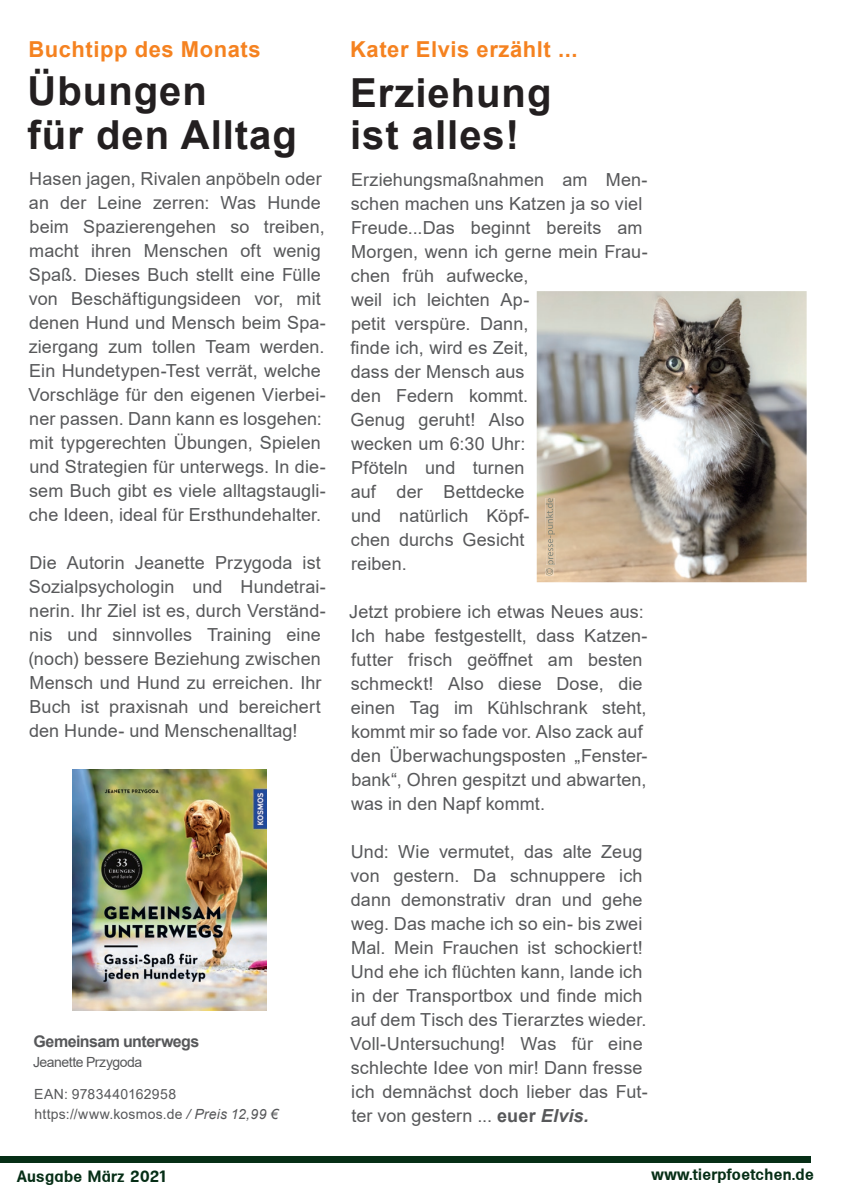
<style>
.page{position:relative;width:842px;height:1191px;background:#fff}
.page>*{position:absolute;margin:0;border:0;box-sizing:border-box;transform-origin:0 0}
.t1{font:700 40px/44px "Arial";letter-spacing:.025em;color:#231f20}
.t2{font:700 22px "Arial";letter-spacing:.025em;color:#f58220}
.t3{font:18px/24px "Arial";letter-spacing:.005em;color:#57585a}
.t4{font:700 16px "Adam Becker";letter-spacing:.025em;color:#062e16}
.t5{font:700 16px "Arial";letter-spacing:-.03em;color:#57585a}
.t6{font:14px/20px "Arial";letter-spacing:.01em;color:#57585a}
.t7{font:14px "Arial";letter-spacing:-.035em;color:#57585a}
.s1{font-style:italic}
.s2{font-weight:700}
.s3{font-weight:700;font-style:italic}
</style>
<div class="page">
<div style="left:0;top:1156px;width:811px;height:6px;background:#062e16"></div>
<img style="left:537px;top:291px;width:270px;height:291px">
<img style="left:73px;top:769px;width:193px;height:241px">
<svg style="left:545px;top:568px;width:8px;height:7px"></svg>
<img style="left:546px;top:498px;width:9px;height:67px">
<p class="t2" style="left:28px;top:34px;width:234px">Buchtipp des Monats</p>
<h1 class="t1" style="left:28px;top:69px;width:271px">Übungen<br>für den Alltag</h1>
<p class="t3" style="left:28px;top:167px;width:299px">Hasen jagen, Rivalen anpöbeln oder an der Leine zerren: Was Hunde beim Spazierengehen so treiben, macht ihren Menschen oft wenig Spaß. Dieses Buch stellt eine Fülle von Beschäftigungsideen vor, mit denen Hund und Mensch beim Spa&shy;ziergang zum tollen Team werden.<br>Ein Hundetypen-Test verrät, welche Vorschläge für den eigenen Vierbei&shy;ner passen. Dann kann es losgehen: mit typgerechten Übungen, Spielen und Strategien für unterwegs. In die&shy;sem Buch gibt es viele alltagstaugli&shy;che Ideen, ideal für Ersthundehalter.</p>
<p class="t3" style="left:29px;top:551px;width:299px">Die Autorin Jeanette Przygoda ist Sozialpsychologin und Hundetrai&shy;nerin. Ihr Ziel ist es, durch Verständ&shy;nis und sinnvolles Training eine (noch) bessere Beziehung zwischen Mensch und Hund zu erreichen. Ihr Buch ist praxisnah und bereichert den Hunde- und Menschenalltag!</p>
<p class="t5" style="left:34px;top:1030px;width:167px">Gemeinsam unterwegs</p>
<p class="t7" style="left:33px;top:1052px;width:111px">Jeanette Przygoda</p>
<p class="t6" style="left:34px;top:1083px;width:245px">EAN: 9783440162958 https://www.kosmos.de <span class="s1">/ Preis 12,99 €</span></p>
<p class="t2" style="left:350px;top:34px;width:229px">Kater Elvis erzählt ...</p>
<h1 class="t1" style="left:350px;top:72px;width:203px;line-height:42px">Erziehung ist alles!</h1>
<p class="t3" style="left:350px;top:167px;width:299px">Erziehungsmaßnahmen am Men&shy;schen machen uns Katzen ja so viel<br>Freude...Das beginnt bereits am<br>Morgen, wenn ich gerne mein Frau&shy;chen früh aufwecke,<br>weil ich leichten Ap-<br>petit verspüre. Dann,<br>finde ich, wird es Zeit,<br>dass der Mensch aus<br>den Federn kommt.<br>Genug geruht! Also<br>wecken um 6:30 Uhr:<br>Pföteln und turnen<br>auf der Bettdecke<br>und natürlich Köpf-<br>chen durchs Gesicht<br>reiben.</p>
<p class="t3" style="left:349px;top:599px;width:300px">Jetzt probiere ich etwas Neues aus:<br>Ich habe festgestellt, dass Katzen&shy;futter frisch geöffnet am besten schmeckt! Also diese Dose, die einen Tag im Kühlschrank steht, kommt mir so fade vor. Also zack auf den Überwachungsposten „Fenster&shy;bank“, Ohren gespitzt und abwarten, was in den Napf kommt.</p>
<p class="t3" style="left:350px;top:839px;width:299px">Und: Wie vermutet, das alte Zeug von gestern. Da schnuppere ich dann demonstrativ dran und gehe weg. Das mache ich so ein- bis zwei Mal. Mein Frauchen ist schockiert!<br>Und ehe ich flüchten kann, lande ich in der Transportbox und finde mich auf dem Tisch des Tierarztes wieder.<br>Voll-Untersuchung! Was für eine schlechte Idee von mir! Dann fresse ich demnächst doch lieber das Fut&shy;ter von gestern ... <span class="s2">euer</span> <span class="s3">Elvis.</span></p>
<p class="t4" style="left:17px;top:1166px;width:153px">Ausgabe März 2021</p>
<p class="t4" style="left:652px;top:1164px;width:164px">www.tierpfoetchen.de</p>
</div>
